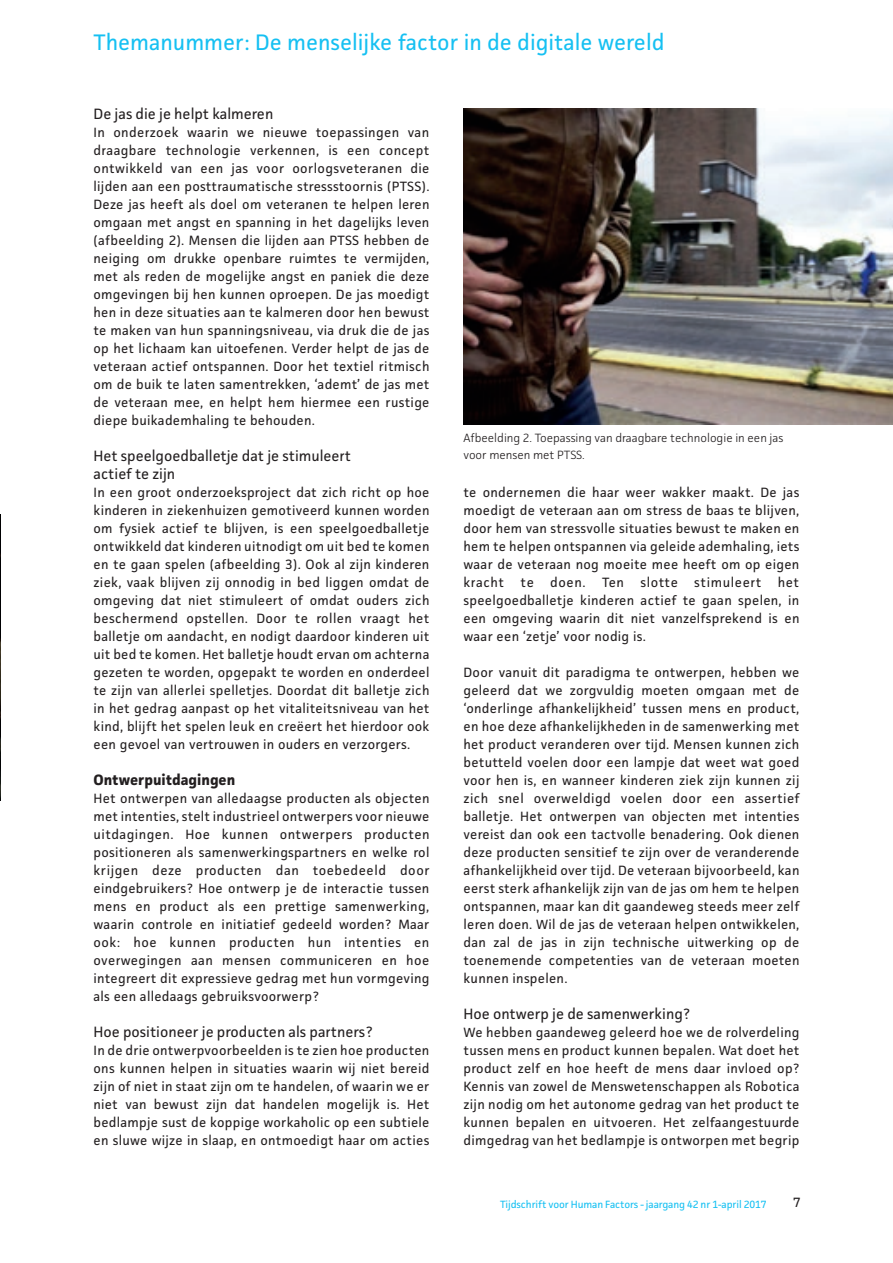
<style>
.page{position:relative;width:893px;height:1263px;background:#fff}
.page>*{position:absolute;margin:0;border:0;box-sizing:border-box;transform-origin:0 0}
.t1{font:22.5px "Facit";color:#15c0f2}
.t2{font:15px/18px "Facit";color:#231f20}
.t3{font:700 15px "Facit";color:#231f20}
.t4{font:13.5px/18px "Facit";letter-spacing:.02em;color:#231f20;text-align:justify}
.t5{font:300 12px/16.5px "Facit";color:#231f20}
.t6{font:10.5px "Facit";letter-spacing:-.01em;color:#15c0f2}
</style>
<div class="page">
<img style="left:0;top:515px;width:1px;height:286px">
<img style="left:463px;top:108px;width:430px;height:317px">
<h1 class="t1" style="left:94px;top:28px;width:572px">Themanummer: De menselijke factor in de digitale wereld</h1>
<p class="t2" style="left:94px;top:104px;width:181px">De jas die je helpt kalmeren</p>
<p class="t4" style="left:94px;top:123px;width:337px">In onderzoek waarin we nieuwe toepassingen van draagbare technologie verkennen, is een concept ontwikkeld van een jas voor oorlogsveteranen die lijden aan een posttraumatische stressstoornis (PTSS).<br>Deze jas heeft als doel om veteranen te helpen leren omgaan met angst en spanning in het dagelijks leven (afbeelding 2). Mensen die lijden aan PTSS hebben de neiging om drukke openbare ruimtes te vermijden, met als reden de mogelijke angst en paniek die deze omgevingen bij hen kunnen oproepen. De jas moedigt hen in deze situaties aan te kalmeren door hen bewust te maken van hun spanningsniveau, via druk die de jas op het lichaam kan uitoefenen. Verder helpt de jas de veteraan actief ontspannen. Door het textiel ritmisch om de buik te laten samentrekken, ‘ademt’ de jas met de veteraan mee, en helpt hem hiermee een rustige diepe buikademhaling te behouden.</p>
<p class="t2" style="left:94px;top:446px;width:259px">Het speelgoedballetje dat je stimuleert actief te zijn</p>
<p class="t4" style="left:94px;top:483px;width:337px">In een groot onderzoeksproject dat zich richt op hoe kinderen in ziekenhuizen gemotiveerd kunnen worden om fysiek actief te blijven, is een speelgoedballetje ontwikkeld dat kinderen uitnodigt om uit bed te komen en te gaan spelen (afbeelding 3). Ook al zijn kinderen ziek, vaak blijven zij onnodig in bed liggen omdat de omgeving dat niet stimuleert of omdat ouders zich beschermend opstellen. Door te rollen vraagt het balletje om aandacht, en nodigt daardoor kinderen uit uit bed te komen. Het balletje houdt ervan om achterna gezeten te worden, opgepakt te worden en onderdeel te zijn van allerlei spelletjes. Doordat dit balletje zich in het gedrag aanpast op het vitaliteitsniveau van het kind, blijft het spelen leuk en creëert het hierdoor ook een gevoel van vertrouwen in ouders en verzorgers.</p>
<p class="t3" style="left:94px;top:770px;width:143px">Ontwerpuitdagingen</p>
<p class="t4" style="left:94px;top:789px;width:338px">Het ontwerpen van alledaagse producten als objecten met intenties, stelt industrieel ontwerpers voor nieuwe uitdagingen. Hoe kunnen ontwerpers producten positioneren als samenwerkingspartners en welke rol krijgen deze producten dan toebedeeld door eindgebruikers? Hoe ontwerp je de interactie tussen mens en product als een prettige samenwerking, waarin controle en initiatief gedeeld worden? Maar ook: hoe kunnen producten hun intenties en overwegingen aan mensen communiceren en hoe integreert dit expressieve gedrag met hun vormgeving als een alledaags gebruiksvoorwerp?</p>
<p class="t2" style="left:94px;top:1022px;width:281px">Hoe positioneer je producten als partners?</p>
<p class="t4" style="left:94px;top:1041px;width:337px">In de drie ontwerpvoorbeelden is te zien hoe producten ons kunnen helpen in situaties waarin wij niet bereid zijn of niet in staat zijn om te handelen, of waarin we er niet van bewust zijn dat handelen mogelijk is. Het bedlampje sust de koppige workaholic op een subtiele en sluwe wijze in slaap, en ontmoedigt haar om acties</p>
<p class="t5" style="left:463px;top:429px;width:321px">Afbeelding 2. Toepassing van draagbare technologie in een jas voor mensen met PTSS.</p>
<p class="t4" style="left:463px;top:483px;width:337px">te ondernemen die haar weer wakker maakt. De jas moedigt de veteraan aan om stress de baas te blijven, door hem van stressvolle situaties bewust te maken en hem te helpen ontspannen via geleide ademhaling, iets waar de veteraan nog moeite mee heeft om op eigen kracht te doen. Ten slotte stimuleert het speelgoedballetje kinderen actief te gaan spelen, in een omgeving waarin dit niet vanzelfsprekend is en waar een ‘zetje’ voor nodig is.</p>
<p class="t4" style="left:463px;top:663px;width:337px">Door vanuit dit paradigma te ontwerpen, hebben we geleerd dat we zorgvuldig moeten omgaan met de ‘onderlinge afhankelijkheid’ tussen mens en product, en hoe deze afhankelijkheden in de samenwerking met het product veranderen over tijd. Mensen kunnen zich betutteld voelen door een lampje dat weet wat goed voor hen is, en wanneer kinderen ziek zijn kunnen zij zich snel overweldigd voelen door een assertief balletje. Het ontwerpen van objecten met intenties vereist dan ook een tactvolle benadering. Ook dienen deze producten sensitief te zijn over de veranderende afhankelijkheid over tijd. De veteraan bijvoorbeeld, kan eerst sterk afhankelijk zijn van de jas om hem te helpen ontspannen, maar kan dit gaandeweg steeds meer zelf leren doen. Wil de jas de veteraan helpen ontwikkelen, dan zal de jas in zijn technische uitwerking op de toenemende competenties van de veteraan moeten kunnen inspelen.</p>
<p class="t2" style="left:463px;top:1004px;width:228px">Hoe ontwerp je de samenwerking?</p>
<p class="t4" style="left:463px;top:1023px;width:337px">We hebben gaandeweg geleerd hoe we de rolverdeling tussen mens en product kunnen bepalen. Wat doet het product zelf en hoe heeft de mens daar invloed op?<br>Kennis van zowel de Menswetenschappen als Robotica zijn nodig om het autonome gedrag van het product te kunnen bepalen en uitvoeren. Het zelfaangestuurde dimgedrag van het bedlampje is ontworpen met begrip</p>
<p class="t6" style="left:500px;top:1197px;width:268px">Tijdschrift voor Human Factors - jaargang 42 nr 1-april 2017</p>
<p class="t4" style="left:793px;top:1193px;width:9px">7</p>
</div>
